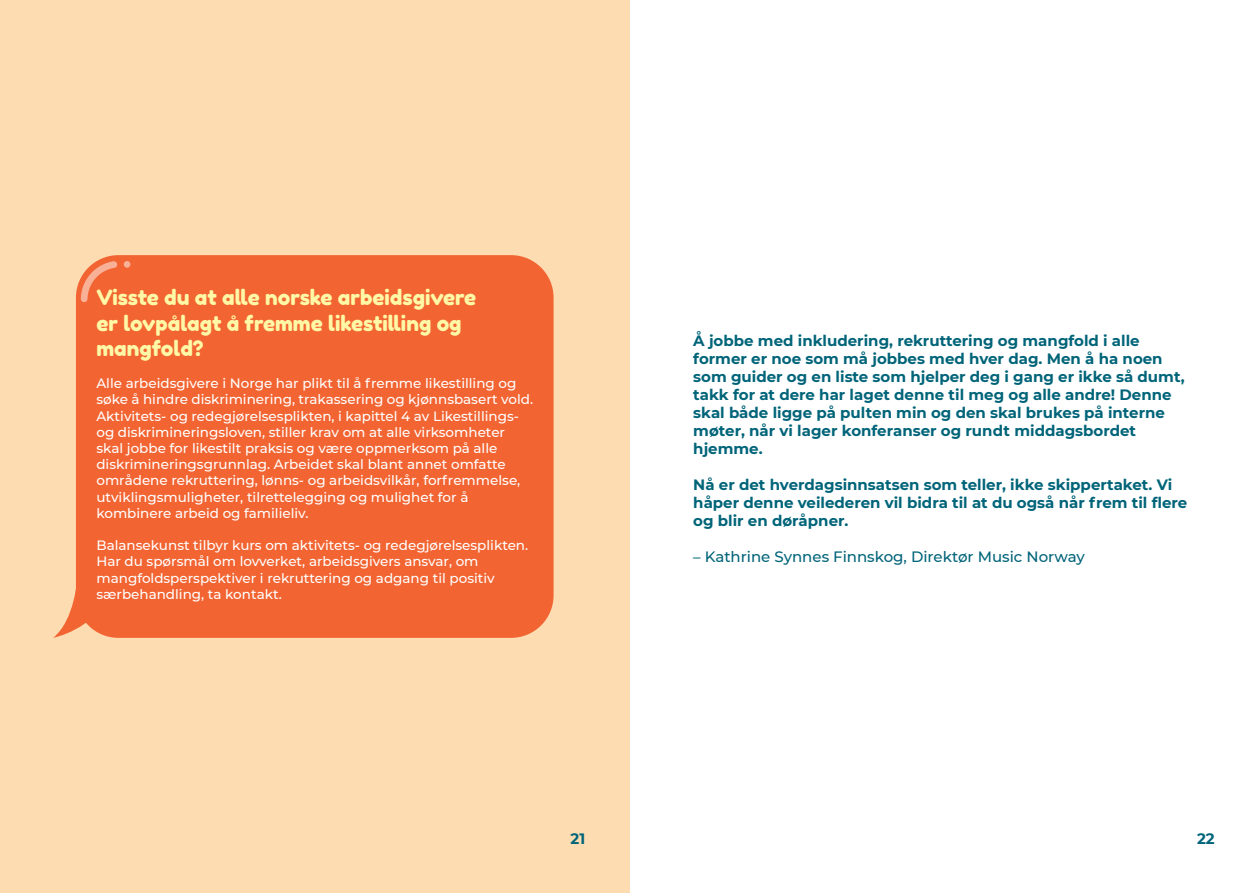
<style>
.page{position:relative;width:1259px;height:893px;background:#fff}
.page>*{position:absolute;margin:0;border:0;box-sizing:border-box;transform-origin:0 0}
.t1{font:21px/25.2px "Fredoka One";color:#fff8a6}
.t2{font:700 15px/18px "Montserrat";color:#006479}
.t3{font:500 15px "Montserrat";color:#006479}
.t4{font:500 13.5px/16.2px "Montserrat";color:#fff}
</style>
<div class="page">
<div style="left:0;top:0;width:629px;height:893px;background:#fedcb2"></div>
<svg style="left:53px;top:578px;width:54px;height:60px"></svg>
<div style="left:76px;top:255px;width:477px;height:383px;background:#f26431;border-radius:43px"></div>
<svg style="left:81px;top:261px;width:37px;height:41px"></svg>
<svg style="left:124px;top:261px;width:7px;height:7px"></svg>
<p class="t1" style="left:96px;top:285px;width:381px">Visste du at alle norske arbeidsgivere er lovpålagt å fremme likestilling og mangfold?</p>
<p class="t4" style="left:96px;top:375px;width:438px">Alle arbeidsgivere i Norge har plikt til å fremme likestilling og søke å hindre diskriminering, trakassering og kjønnsbasert vold.<br>Aktivitets- og redegjørelsesplikten, i kapittel 4 av Likestillings&shy;og diskrimineringsloven, stiller krav om at alle virksomheter skal jobbe for likestilt praksis og være oppmerksom på alle diskrimineringsgrunnlag. Arbeidet skal blant annet omfatte områdene rekruttering, lønns- og arbeidsvilkår, forfremmelse, utviklingsmuligheter, tilrettelegging og mulighet for å kombinere arbeid og familieliv.</p>
<p class="t4" style="left:96px;top:537px;width:433px">Balansekunst tilbyr kurs om aktivitets- og redegjørelsesplikten.<br>Har du spørsmål om lovverket, arbeidsgivers ansvar, om mangfoldsperspektiver i rekruttering og adgang til positiv særbehandling, ta kontakt.</p>
<p class="t2" style="left:693px;top:331px;width:493px">Å jobbe med inkludering, rekruttering og mangfold i alle former er noe som må jobbes med hver dag. Men å ha noen som guider og en liste som hjelper deg i gang er ikke så dumt, takk for at dere har laget denne til meg og alle andre! Denne skal både ligge på pulten min og den skal brukes på interne møter, når vi lager konferanser og rundt middagsbordet hjemme.</p>
<p class="t2" style="left:693px;top:475px;width:495px">Nå er det hverdagsinnsatsen som teller, ikke skippertaket. Vi håper denne veilederen vil bidra til at du også når frem til flere og blir en døråpner.</p>
<p class="t3" style="left:693px;top:546px;width:393px">– Kathrine Synnes Finnskog, Direktør Music Norway</p>
<p class="t2" style="left:570px;top:829px;width:16px">21</p>
<p class="t2" style="left:1197px;top:829px;width:19px">22</p>
</div>
